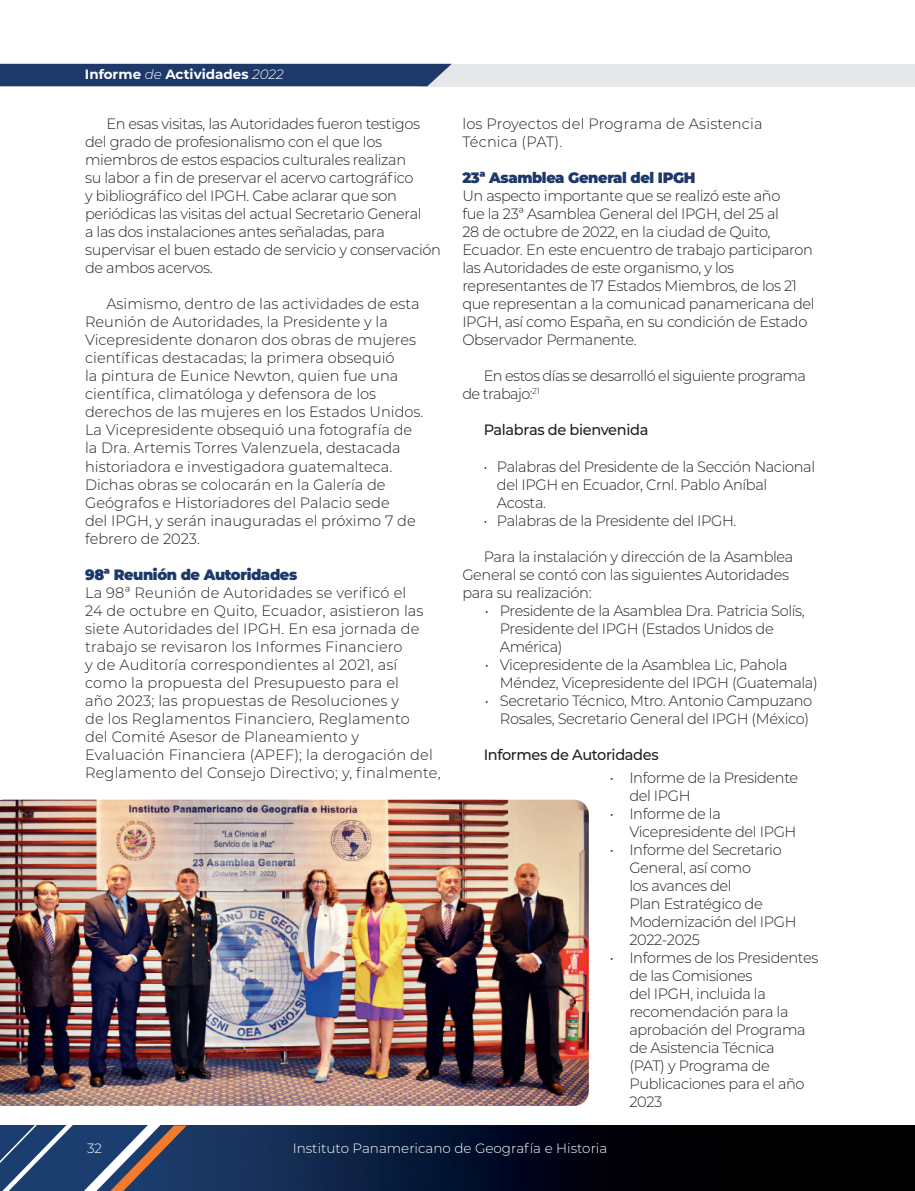
<style>
.page{position:relative;width:915px;height:1191px;background:#fff}
.page>*{position:absolute;margin:0;border:0;box-sizing:border-box;transform-origin:0 0}
.t1{font:300 15px/18px "Montserrat";letter-spacing:-.025em;color:#231f20}
.t2{font:300 15px/18px "Montserrat";color:#231f20}
.t3{font:300 15px/18px "Montserrat";letter-spacing:.01em;color:#231f20}
.t4{font:900 15px "Montserrat";letter-spacing:-.025em;color:#1d396a}
.t5{font:500 15px "Montserrat";letter-spacing:-.025em;color:#231f20}
.t6{font:300 13.5px "Montserrat";color:#fff}
.t7{font:700 13.5px "Montserrat";color:#fff}
.s1{font-weight:300;font-style:italic}
</style>
<div class="page">
<div style="left:421px;top:64px;width:493px;height:22px;background:#e6e7e9"></div>
<img style="left:216px;top:1125px;width:698px;height:66px">
<div style="left:0;top:64px;width:451px;height:22px;background:#1d396a"></div>
<svg style="left:0;top:1125px;width:216px;height:66px"></svg>
<img style="left:0;top:799px;width:588px;height:307px">
<p class="t7" style="left:85px;top:65px;width:200px">Informe <span class="s1">de</span> Actividades <span class="s1">2022</span></p>
<p class="t1" style="left:85px;top:115px;width:357px;text-indent:21px">En esas visitas, las Autoridades fueron testigos del grado de profesionalismo con el que los miembros de estos espacios culturales realizan<br>su labor a fin de preservar el acervo cartográfico<br>y bibliográfico del IPGH. Cabe aclarar que son periódicas las visitas del actual Secretario General<br>a las dos instalaciones antes señaladas, para supervisar el buen estado de servicio y conservación de ambos acervos.</p>
<p class="t2" style="left:85px;top:295px;width:340px;text-indent:21px">Asimismo, dentro de las actividades de esta Reunión de Autoridades, la Presidente y la Vicepresidente donaron dos obras de mujeres científicas destacadas; la primera obsequió<br>la pintura de Eunice Newton, quien fue una científica, climatóloga y defensora de los derechos de las mujeres en los Estados Unidos.<br>La Vicepresidente obsequió una fotografía de la Dra. Artemis Torres Valenzuela, destacada historiadora e investigadora guatemalteca.<br>Dichas obras se colocarán en la Galería de Geógrafos e Historiadores del Palacio sede<br>del IPGH, y serán inauguradas el próximo 7 de febrero de 2023.</p>
<p class="t4" style="left:85px;top:564px;width:214px">98ª Reunión de Autoridades</p>
<p class="t3" style="left:85px;top:583px;width:357px">La 98ª Reunión de Autoridades se verificó el<br>24 de octubre en Quito, Ecuador, asistieron las siete Autoridades del IPGH. En esa jornada de trabajo se revisaron los Informes Financiero<br>y de Auditoría correspondientes al 2021, así como la propuesta del Presupuesto para el<br>año 2023; las propuestas de Resoluciones y<br>de los Reglamentos Financiero, Reglamento<br>del Comité Asesor de Planeamiento y Evaluación Financiera (APEF); la derogación del Reglamento del Consejo Directivo; y, finalmente,</p>
<p class="t3" style="left:462px;top:115px;width:301px">los Proyectos del Programa de Asistencia<br>Técnica (PAT).</p>
<p class="t4" style="left:462px;top:168px;width:235px">23ª Asamblea General del IPGH</p>
<p class="t1" style="left:462px;top:187px;width:353px">Un aspecto importante que se realizó este año<br>fue la 23ª Asamblea General del IPGH, del 25 al<br>28 de octubre de 2022, en la ciudad de Quito, Ecuador. En este encuentro de trabajo participaron las Autoridades de este organismo, y los representantes de 17 Estados Miembros, de los 21 que representan a la comunicad panamericana del IPGH, así como España, en su condición de Estado Observador Permanente.</p>
<p class="t1" style="left:462px;top:367px;width:345px;text-indent:21px">En estos días se desarrolló el siguiente programa de trabajo:<sup>21</sup></p>
<p class="t5" style="left:483px;top:420px;width:166px">Palabras de bienvenida</p>
<p class="t1" style="left:496px;top:457px;width:319px;text-indent:-14px">• Palabras del Presidente de la Sección Nacional del IPGH en Ecuador, Crnl. Pablo Aníbal<br>Acosta.</p>
<p class="t1" style="left:483px;top:511px;width:254px">• Palabras de la Presidente del IPGH.</p>
<p class="t1" style="left:462px;top:547px;width:332px;text-indent:21px">Para la instalación y dirección de la Asamblea<br>General se contó con las siguientes Autoridades para su realización:</p>
<p class="t1" style="left:499px;top:601px;width:306px;text-indent:-15px">• Presidente de la Asamblea Dra. Patricia Solís,<br>Presidente del IPGH (Estados Unidos de<br>América)</p>
<p class="t1" style="left:499px;top:655px;width:319px;text-indent:-15px">• Vicepresidente de la Asamblea Lic, Pahola<br>Méndez, Vicepresidente del IPGH (Guatemala)</p>
<p class="t1" style="left:484px;top:691px;width:329px;text-align:right">• Secretario Técnico, Mtro. Antonio Campuzano<br>Rosales, Secretario General del IPGH (México)</p>
<p class="t5" style="left:483px;top:744px;width:176px">Informes de Autoridades</p>
<p class="t1" style="left:629px;top:768px;width:170px;text-indent:-19px">• Informe de la Presidente del IPGH</p>
<p class="t1" style="left:629px;top:804px;width:168px;text-indent:-19px">• Informe de la<br>Vicepresidente del IPGH</p>
<p class="t1" style="left:629px;top:840px;width:169px;text-indent:-19px">• Informe del Secretario<br>General, así como<br>los avances del<br>Plan Estratégico de<br>Modernización del IPGH<br>2022-2025</p>
<p class="t1" style="left:629px;top:948px;width:190px;text-indent:-19px">• Informes de los Presidentes de las Comisiones<br>del IPGH, incluida la recomendación para la aprobación del Programa de Asistencia Técnica<br>(PAT) y Programa de<br>Publicaciones para el año<br>2023</p>
<p class="t6" style="left:87px;top:1139px;width:17px">32</p>
<p class="t6" style="left:293px;top:1139px;width:316px">Instituto Panamericano de Geografía e Historia</p>
</div>
